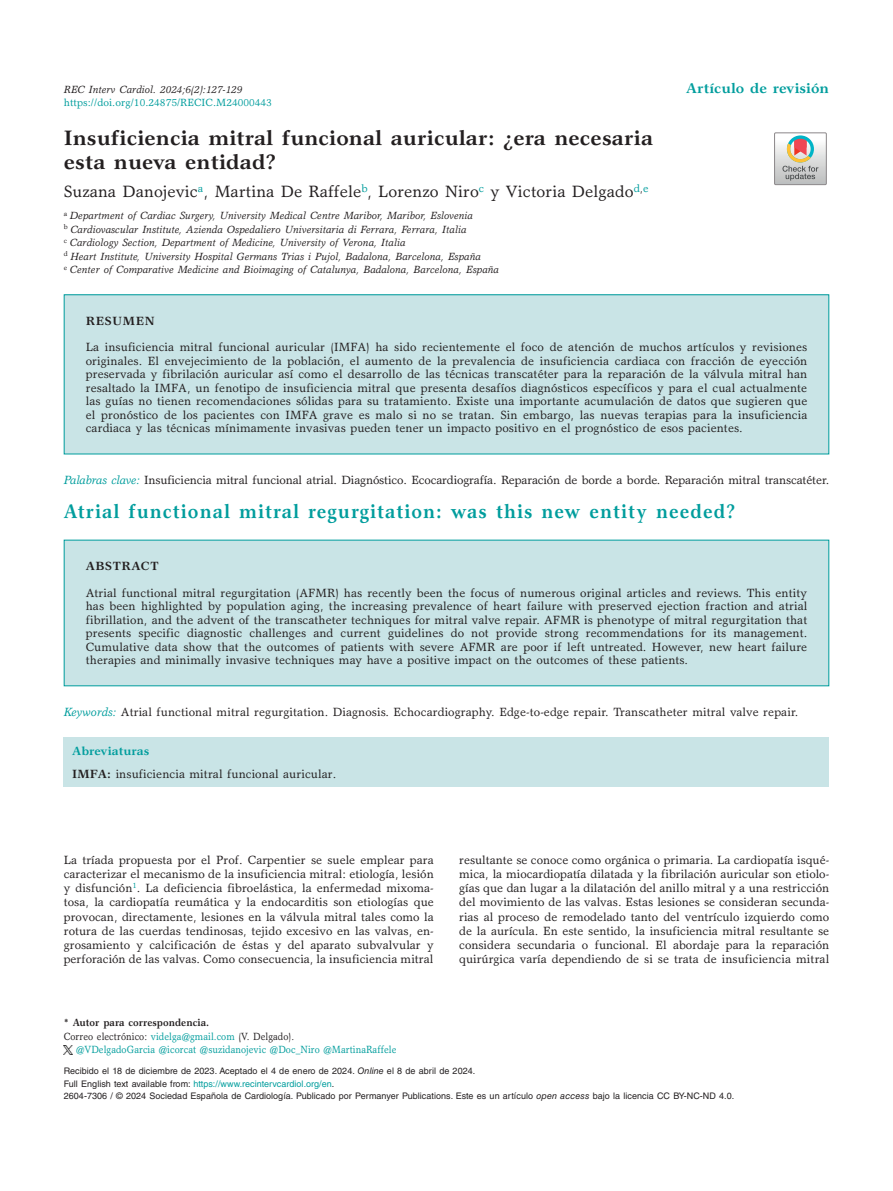
<style>
.page{position:relative;width:893px;height:1191px;background:#fff}
.page>*{position:absolute;margin:0;border:0;box-sizing:border-box;transform-origin:0 0}
.t1{font:700 21px/24px "Garth Graphic Std";letter-spacing:.005em;color:#231f20}
.t2{font:700 19.8px "Garth Graphic Std";letter-spacing:.055em;color:#009d9d;scale:.91 1}
.t3{font:16.5px "Garth Graphic Std";letter-spacing:.005em;color:#231f20}
.t4{font:700 14.25px "Garth Graphic Std";letter-spacing:.005em;color:#009d9d}
.t5{font:12px/14.2px "Garth Graphic Std";letter-spacing:.005em;color:#231f20;text-align:justify}
.t6{font:700 12px "Garth Graphic Std";letter-spacing:.055em;color:#231f20}
.t7{font:italic 10.5px/13.5px "Garth Graphic Std";letter-spacing:.005em;color:#231f20}
.t8{font:10.5px "Garth Graphic Std";letter-spacing:.005em;color:#009d9d;scale:.9 1}
.t9{font:10.5px "Garth Graphic Std";letter-spacing:.005em;color:#231f20;scale:.9 1}
.t10{font:10.5px "Garth Graphic Std";letter-spacing:.005em;color:#009d9d}
.t11{font:700 10.5px "Garth Graphic Std";letter-spacing:.005em;color:#231f20;scale:.9 1}
.t12{font:9px/13.5px "Helvetica LT Std";letter-spacing:.005em;color:#231f20}
.s1{font-style:italic;color:#009d9d}
.s2{font-weight:700;color:#009d9d}
.s3{font-weight:700}
.s4{color:#009d9d}
.s5{font-style:italic}
</style>
<div class="page">
<svg style="left:64px;top:1045px;width:8px;height:9px"></svg>
<div style="left:64px;top:295px;width:765px;height:159px;background:#c9e4e6"></div>
<div style="left:64px;top:294px;width:765px;height:160px;border:1px solid #009d9d"></div>
<svg style="left:774px;top:133px;width:52px;height:52px"></svg>
<div style="left:64px;top:540px;width:765px;height:146px;background:#c9e4e6"></div>
<div style="left:64px;top:737px;width:765px;height:49px;background:#c9e4e6"></div>
<p class="t7" style="left:64px;top:82px;width:180px">REC Interv Cardiol. 2024;6(2):127-129</p>
<p class="t10" style="left:64px;top:96px;width:210px">https://doi.org/10.24875/RECIC.M24000443</p>
<h1 class="t1" style="left:64px;top:126px;width:591px">Insuficiencia mitral funcional auricular: ¿era necesaria esta nueva entidad?</h1>
<h3 class="t3" style="left:64px;top:181px;width:586px">Suzana Danojevic<sup>a</sup>, Martina De Raffele<sup>b</sup>, Lorenzo Niro<sup>c</sup> y Victoria Delgado<sup>d</sup><sup>,</sup><sup>e</sup></h3>
<p class="t7" style="left:64px;top:209px;width:437px"><sup>a</sup> Department of Cardiac Surgery, University Medical Centre Maribor, Maribor, Eslovenia<br><sup>b</sup> Cardiovascular Institute, Azienda Ospedaliero Universitaria di Ferrara, Ferrara, Italia<br><sup>c</sup> Cardiology Section, Department of Medicine, University of Verona, Italia<br><sup>d</sup> Heart Institute, University Hospital Germans Trias i Pujol, Badalona, Barcelona, España<br><sup>e</sup> Center of Comparative Medicine and Bioimaging of Catalunya, Badalona, Barcelona, España</p>
<p class="t4" style="left:686px;top:79px;width:144px">Artículo de revisión</p>
<p class="t6" style="left:86px;top:314px;width:70px">RESUMEN</p>
<p class="t5" style="left:86px;top:340px;width:723px;line-height:13.5px">La insuficiencia mitral funcional auricular (IMFA) ha sido recientemente el foco de atención de muchos artículos y revisiones originales. El envejecimiento de la población, el aumento de la prevalencia de insuficiencia cardiaca con fracción de eyección preservada y fibrilación auricular así como el desarrollo de las técnicas transcatéter para la reparación de la válvula mitral han resaltado la IMFA, un fenotipo de insuficiencia mitral que presenta desafíos diagnósticos específicos y para el cual actualmente las guías no tienen recomendaciones sólidas para su tratamiento. Existe una importante acumulación de datos que sugieren que el pronóstico de los pacientes con IMFA grave es malo si no se tratan. Sin embargo, las nuevas terapias para la insuficiencia cardiaca y las técnicas mínimamente invasivas pueden tener un impacto positivo en el prognóstico de esos pacientes.</p>
<p class="t5" style="left:64px;top:473px;width:767px"><span class="s1">Palabras clave:</span> Insuficiencia mitral funcional atrial. Diagnóstico. Ecocardiografía. Reparación de borde a borde. Reparación mitral transcatéter.</p>
<h2 class="t2" style="left:64px;top:499px;width:739px">Atrial functional mitral regurgitation: was this new entity needed?</h2>
<p class="t6" style="left:86px;top:559px;width:74px">ABSTRACT</p>
<p class="t5" style="left:86px;top:585px;width:723px;line-height:13.5px">Atrial functional mitral regurgitation (AFMR) has recently been the focus of numerous original articles and reviews. This entity has been highlighted by population aging, the increasing prevalence of heart failure with preserved ejection fraction and atrial fibrillation, and the advent of the transcatheter techniques for mitral valve repair. AFMR is phenotype of mitral regurgitation that presents specific diagnostic challenges and current guidelines do not provide strong recommendations for its management.<br>Cumulative data show that the outcomes of patients with severe AFMR are poor if left untreated. However, new heart failure therapies and minimally invasive techniques may have a positive impact on the outcomes of these patients.</p>
<p class="t5" style="left:64px;top:705px;width:736px"><span class="s1">Keywords:</span> Atrial functional mitral regurgitation. Diagnosis. Echocardiography. Edge-to-edge repair. Transcatheter mitral valve repair.</p>
<p class="t5" style="left:72px;top:738px;width:266px;line-height:23.5px"><span class="s2">Abreviaturas<br></span><span class="s3">IMFA:</span> insuficiencia mitral funcional auricular.</p>
<p class="t5" style="left:64px;top:852px;width:372px">La tríada propuesta por el Prof. Carpentier se suele emplear para caracterizar el mecanismo de la insuficiencia mitral: etiología, lesión y disfunción<sup>1</sup>. La deficiencia fibroelástica, la enfermedad mixoma&shy;tosa, la cardiopatía reumática y la endocarditis son etiologías que provocan, directamente, lesiones en la válvula mitral tales como la rotura de las cuerdas tendinosas, tejido excesivo en las valvas, en&shy;grosamiento y calcificación de éstas y del aparato subvalvular y perforación de las valvas. Como consecuencia, la insuficiencia mitral</p>
<p class="t5" style="left:459px;top:852px;width:372px">resultante se conoce como orgánica o primaria. La cardiopatía isqué&shy;mica, la miocardiopatía dilatada y la fibrilación auricular son etiolo&shy;gías que dan lugar a la dilatación del anillo mitral y a una restricción del movimiento de las valvas. Estas lesiones se consideran secunda&shy;rias al proceso de remodelado tanto del ventrículo izquierdo como de la aurícula. En este sentido, la insuficiencia mitral resultante se considera secundaria o funcional. El abordaje para la reparación quirúrgica varía dependiendo de si se trata de insuficiencia mitral</p>
<p class="t11" style="left:64px;top:1016px;width:163px">* Autor para correspondencia.</p>
<p class="t9" style="left:64px;top:1029px;width:258px">Correo electrónico: <span class="s4">videlga@gmail.com</span> (V. Delgado).</p>
<p class="t8" style="left:76px;top:1043px;width:358px">@VDelgadoGarcia @icorcat @suzidanojevic @Doc_Niro @MartinaRaffele</p>
<p class="t12" style="left:64px;top:1063px;width:413px">Recibido el 18 de diciembre de 2023. Aceptado el 4 de enero de 2024. <span class="s5">Online</span> el 8 de abril de 2024.<br>Full English text available from: <span class="s4">https://www.recintervcardiol.org/en</span>.</p>
<p class="t12" style="left:64px;top:1089px;width:672px">2604-7306 / © 2024 Sociedad Española de Cardiología. Publicado por Permanyer Publications. Este es un artículo <span class="s5">open access</span> bajo la licencia CC BY-NC-ND 4.0.</p>
</div>
